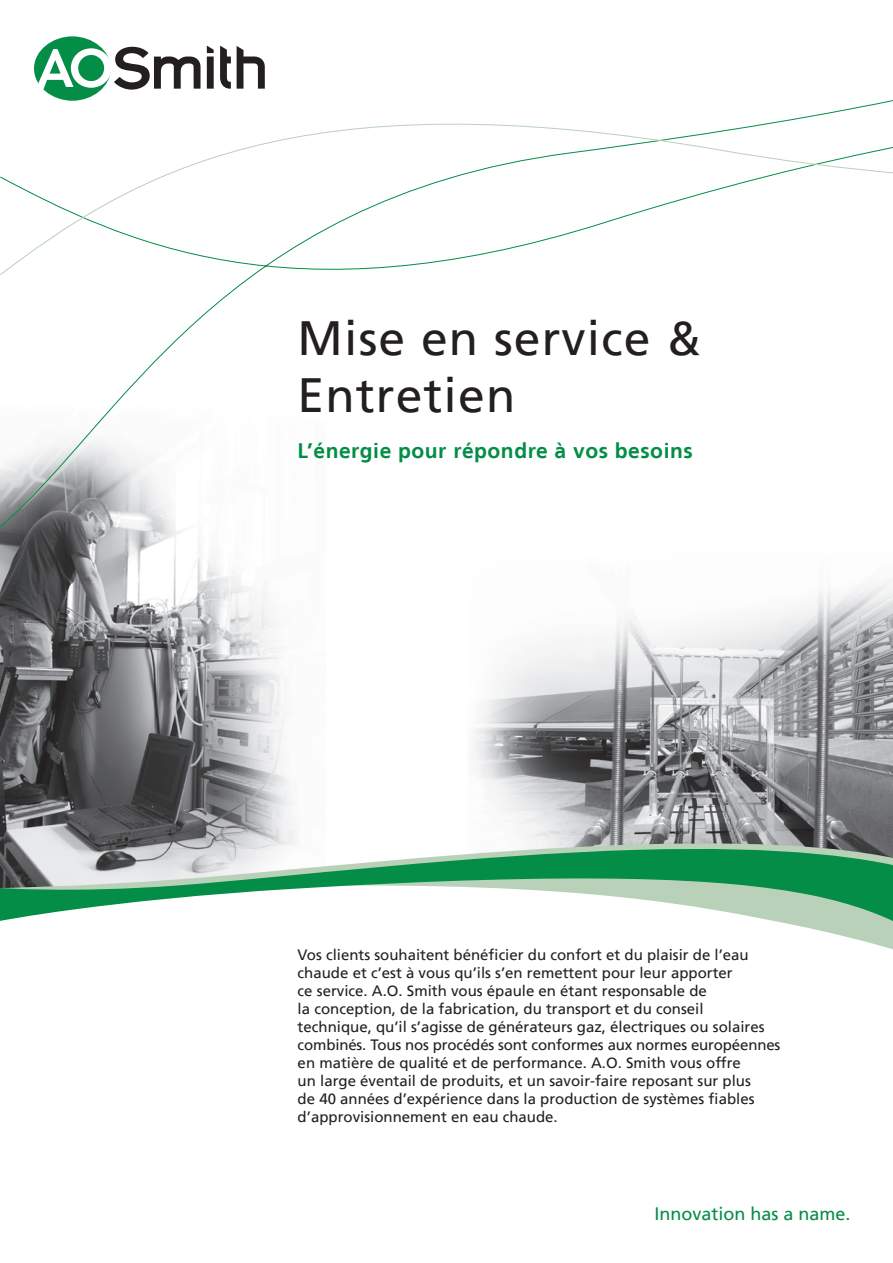
<style>
.page{position:relative;width:893px;height:1263px;background:#fff}
.page>*{position:absolute;margin:0;border:0;box-sizing:border-box;transform-origin:0 0}
.t1{font:48px/57px "Frutiger LT";letter-spacing:.025em;color:#231f20}
.t2{font:700 21px "Frutiger LT";letter-spacing:.025em;color:#048d47}
.t3{font:18px "Frutiger LT";color:#048d47}
.t4{font:15px/18px "Frutiger LT";color:#231f20}
</style>
<div class="page">
<img style="left:0;top:528px;width:297px;height:312px">
<img style="left:473px;top:579px;width:420px;height:261px">
<svg style="left:0;top:840px;width:893px;height:110px"></svg>
<svg style="left:0;top:846px;width:893px;height:99px"></svg>
<svg style="left:0;top:276px;width:253px;height:252px"></svg>
<svg style="left:0;top:76px;width:893px;height:200px"></svg>
<svg style="left:237px;top:46px;width:28px;height:43px"></svg>
<svg style="left:220px;top:46px;width:11px;height:43px"></svg>
<svg style="left:207px;top:46px;width:7px;height:43px"></svg>
<div style="left:34px;top:36px;width:77px;height:65px;background:#048d47;border-radius:50%"></div>
<svg style="left:37px;top:47px;width:164px;height:43px"></svg>
<h1 class="t1" style="left:298px;top:310px;width:405px">Mise en service &amp;<br>Entretien</h1>
<h2 class="t2" style="left:298px;top:439px;width:397px">L’énergie pour répondre à vos besoins</h2>
<p class="t4" style="left:298px;top:946px;width:484px">Vos clients souhaitent bénéficier du confort et du plaisir de l’eau chaude et c’est à vous qu’ils s’en remettent pour leur apporter<br>ce service. A.O. Smith vous épaule en étant responsable de<br>la conception, de la fabrication, du transport et du conseil technique, qu’il s’agisse de générateurs gaz, électriques ou solaires combinés. Tous nos procédés sont conformes aux normes européennes en matière de qualité et de performance. A.O. Smith vous offre<br>un large éventail de produits, et un savoir-faire reposant sur plus<br>de 40 années d’expérience dans la production de systèmes fiables d’approvisionnement en eau chaude.</p>
<p class="t3" style="left:654px;top:1203px;width:198px">Innovation has a name.</p>
</div>
